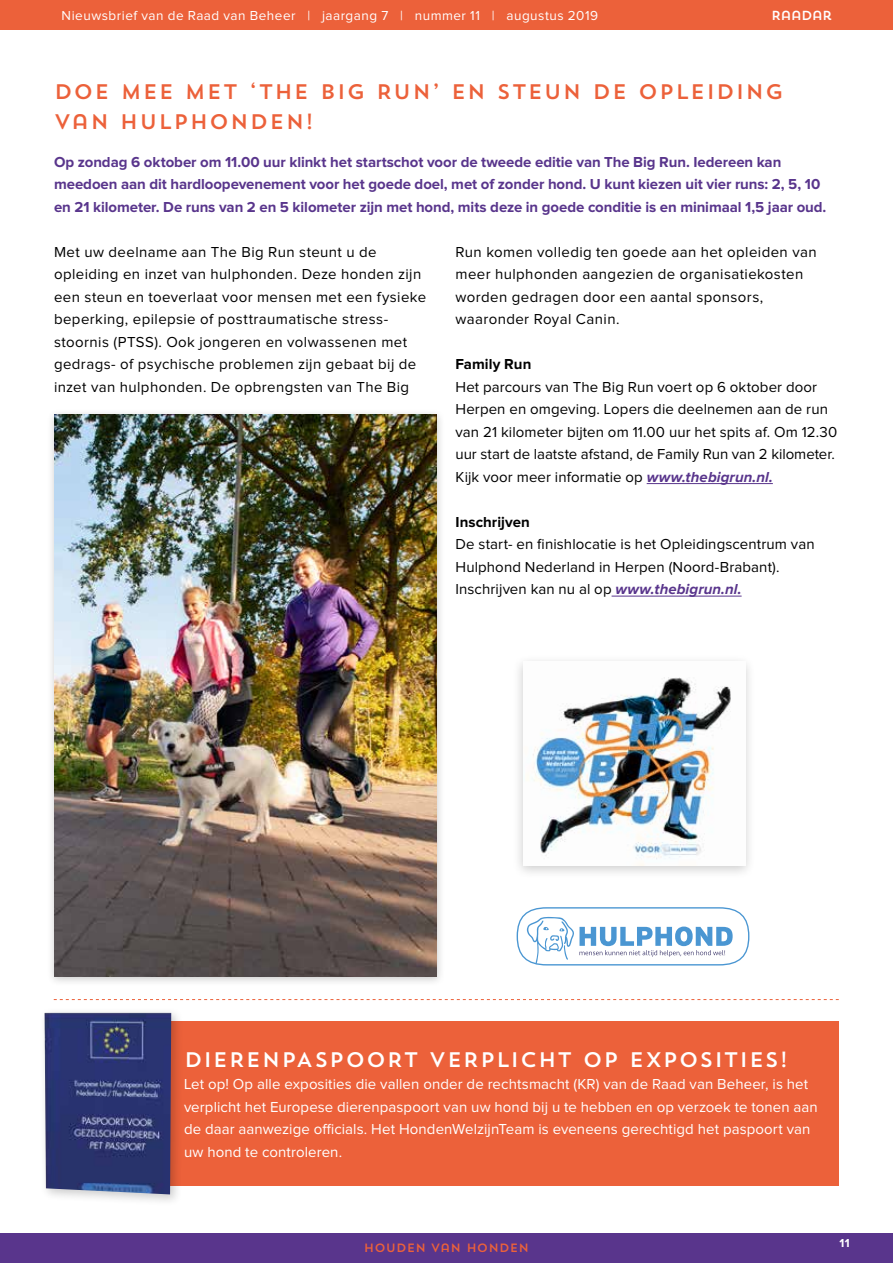
<style>
.page{position:relative;width:893px;height:1263px;background:#fff}
.page>*{position:absolute;margin:0;border:0;box-sizing:border-box;transform-origin:0 0}
.t1{font:21px/30px "Trend Sans One";letter-spacing:.05em;color:#ec613a}
.t2{font:21px "Trend Sans One";letter-spacing:.035em;color:#fff}
.t3{font:15px/22.5px "Proxima Nova";letter-spacing:.025em;color:#000}
.t4{font:15px/22.5px "Proxima Nova";letter-spacing:.005em;color:#000}
.t5{font:700 15px/22.5px "Proxima Nova";letter-spacing:-.005em;color:#59358c}
.t6{font:15px/22.5px "Proxima Nova";letter-spacing:.005em;color:#fff}
.t7{font:700 15px "Proxima Nova";letter-spacing:.005em;color:#000}
.t8{font:13.5px "Proxima Nova";letter-spacing:.035em;color:#fff}
.t9{font:13.05px "Trend Sans One";letter-spacing:-.07em;color:#fff}
.t10{font:12px "Trend Sans One";color:#ec613a}
.t11{font:700 12px "Proxima Nova";color:#fff}
.s1{font-weight:700;font-style:italic;color:#59358c}
</style>
<div class="page">
<div style="left:0;top:1233px;width:893px;height:30px;background:#59358c"></div>
<div style="left:0;top:0;width:893px;height:30px;background:#ec613a"></div>
<svg style="left:54px;top:999px;width:785px;height:1px"></svg>
<div style="left:54px;top:1021px;width:785px;height:164px;background:#ec613a"></div>
<div style="left:39px;top:1007px;width:145px;height:200px;background:#000;opacity:.2"></div>
<img style="left:45px;top:1013px;width:126px;height:181px">
<hr style="left:647px;top:483px;width:126px;height:1px;background:#59358c">
<hr style="left:612px;top:596px;width:130px;height:1px;background:#59358c">
<div style="left:513px;top:654px;width:243px;height:225px;background:#000;opacity:.2"></div>
<img style="left:523px;top:662px;width:222px;height:204px">
<svg style="left:517px;top:907px;width:232px;height:58px"></svg>
<div style="left:46px;top:408px;width:399px;height:579px;background:#000;opacity:.2"></div>
<img style="left:54px;top:414px;width:383px;height:563px">
<p class="t8" style="left:62px;top:9px;width:538px">Nieuwsbrief van de Raad van Beheer | jaargang 7 | nummer 11 | augustus 2019</p>
<p class="t9" style="left:771px;top:7px;width:63px">RAADAR</p>
<h1 class="t1" style="left:54px;top:76px;width:731px">DOE MEE MET ‘THE BIG RUN’ EN STEUN DE OPLEIDING<br>VAN HULPHONDEN!</h1>
<p class="t5" style="left:54px;top:151px;width:774px">Op zondag 6 oktober om 11.00 uur klinkt het startschot voor de tweede editie van The Big Run. Iedereen kan meedoen aan dit hardloopevenement voor het goede doel, met of zonder hond. U kunt kiezen uit vier runs: 2, 5, 10 en 21 kilometer. De runs van 2 en 5 kilometer zijn met hond, mits deze in goede conditie is en minimaal 1,5 jaar oud.</p>
<p class="t3" style="left:54px;top:241px;width:374px">Met uw deelname aan The Big Run steunt u de opleiding en inzet van hulphonden. Deze honden zijn een steun en toeverlaat voor mensen met een fysieke beperking, epilepsie of posttraumatische stress&shy;stoornis (PTSS). Ook jongeren en volwassenen met gedrags- of psychische problemen zijn gebaat bij de inzet van hulphonden. De opbrengsten van The Big</p>
<p class="t3" style="left:455px;top:241px;width:363px">Run komen volledig ten goede aan het opleiden van meer hulphonden aangezien de organisatiekosten worden gedragen door een aantal sponsors, waaronder Royal Canin.</p>
<p class="t7" style="left:455px;top:357px;width:77px">Family Run</p>
<p class="t4" style="left:455px;top:376px;width:383px">Het parcours van The Big Run voert op 6 oktober door Herpen en omgeving. Lopers die deelnemen aan de run van 21 kilometer bijten om 11.00 uur het spits af. Om 12.30 uur start de laatste afstand, de Family Run van 2 kilometer.<br>Kijk voor meer informatie op <span class="s1">www.thebigrun.nl.</span></p>
<p class="t7" style="left:455px;top:515px;width:76px">Inschrijven</p>
<p class="t4" style="left:455px;top:533px;width:361px">De start- en finishlocatie is het Opleidingscentrum van<br>Hulphond Nederland in Herpen (Noord-Brabant).<br>Inschrijven kan nu al op <span class="s1">www.thebigrun.nl.</span></p>
<h1 class="t2" style="left:184px;top:1046px;width:605px">DIERENPASPOORT VERPLICHT OP EXPOSITIES!</h1>
<p class="t6" style="left:184px;top:1073px;width:635px">Let op! Op alle exposities die vallen onder de rechtsmacht (KR) van de Raad van Beheer, is het verplicht het Europese dierenpaspoort van uw hond bij u te hebben en op verzoek te tonen aan de daar aanwezige officials. Het HondenWelzijnTeam is eveneens gerechtigd het paspoort van uw hond te controleren.</p>
<p class="t10" style="left:364px;top:1240px;width:167px">HOUDEN VAN HONDEN</p>
<p class="t11" style="left:840px;top:1237px;width:11px">11</p>
</div>
